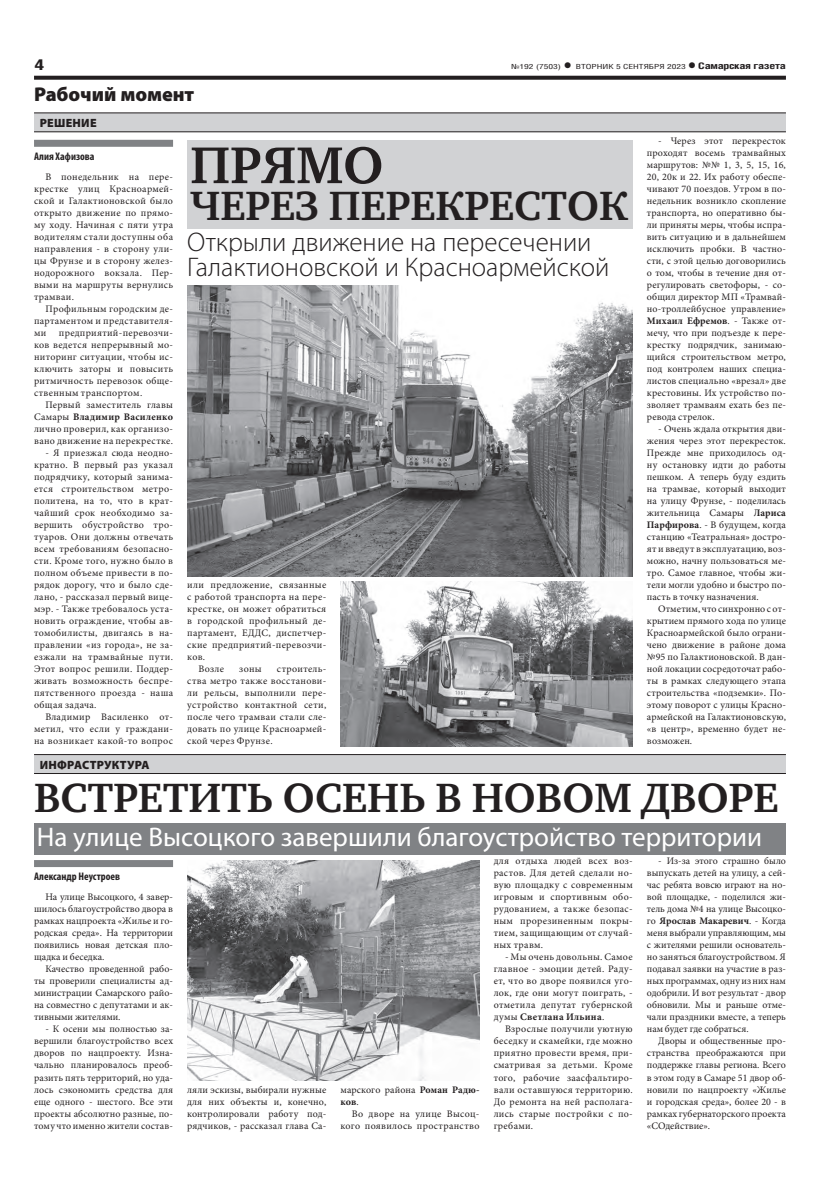
<style>
.page{position:relative;width:820px;height:1191px;background:#fff}
.page>*{position:absolute;margin:0;border:0;box-sizing:border-box;transform-origin:0 0}
.ЗАГОЛОВОК{font:700 53px "Charter C";color:#231f20}
.ЗАГОЛОВОК-2{font:700 42px "Charter C";color:#231f20}
.ПОДЗАГОЛОВОК{font:300 27px/25px "Myriad Pro";color:#231f20}
.ПОДЗАГОЛОВОК-2{font:27px "Myriad Pro";color:#fff}
.рубрика{font:900 20px "Myriad Pro";letter-spacing:-.005em;color:#231f20}
.t1{font:700 15px "Helios Cond";color:#231f20;scale:1.4 1}
.РУБРИКА{font:900 12px "Myriad Pro";letter-spacing:.02em;color:#231f20}
.АВТОР_чб{font:700 condensed 11px "Myriad Pro";color:#231f20}
.ОСНОВНОЙ{font:10px/12px "Minion Pro";letter-spacing:.025em;color:#231f20;text-align:justify}
.t2{font:700 9px "Helios Cond";letter-spacing:-.02em;color:#231f20;scale:1.4 1}
.t3{font:7px "Helios Cond";color:#231f20;scale:1.4 1}
.s1{font-weight:700;font-size:16px}
.s2{font-size:16px}
.s3{font-weight:700}
</style>
<div class="page">
<svg style="left:34px;top:76px;width:751px;height:4px;background:#322f2f"></svg>
<div style="left:187px;top:140px;width:445px;height:88px;background:#d1d2d4"></div>
<div style="left:34px;top:113px;width:751px;height:19px;background:#d1d2d4"></div>
<hr style="left:34px;top:113px;width:751px;height:1px;background:#231f20">
<hr style="left:34px;top:132px;width:751px;height:1px;background:#231f20">
<div style="left:34px;top:755px;width:751px;height:19px;background:#d1d2d4"></div>
<hr style="left:34px;top:754px;width:751px;height:1px;background:#231f20">
<hr style="left:34px;top:773px;width:751px;height:1px;background:#231f20">
<div style="left:34px;top:823px;width:751px;height:31px;background:#808285"></div>
<div style="left:34px;top:860px;width:139px;height:7px;background:#808285"></div>
<img style="left:187px;top:860px;width:292px;height:220px">
<img style="left:187px;top:286px;width:445px;height:291px">
<div style="left:34px;top:140px;width:139px;height:7px;background:#808285"></div>
<img style="left:340px;top:581px;width:292px;height:165px">
<p class="t1" style="left:34px;top:55px;width:9px">4</p>
<p class="t3" style="left:511px;top:63px;width:126px">№192 (7503) <span class="s1">•</span> ВТОРНИК 5 СЕНТЯБРЯ 2023</p>
<p class="t2" style="left:687px;top:61px;width:72px"><span class="s2">•</span> Самарская газета</p>
<p class="рубрика" style="left:34px;top:83px;width:162px">Рабочий момент</p>
<p class="РУБРИКА" style="left:40px;top:116px;width:58px">РЕШЕНИЕ</p>
<p class="АВТОР_чб" style="left:34px;top:150px;width:62px">Алия Хафизова</p>
<p class="ОСНОВНОЙ" style="left:34px;top:171px;width:140px;text-indent:11px">В понедельник на пере&shy;крестке улиц Красноармей&shy;ской и Галактионовской было открыто движение по прямо&shy;му ходу. Начиная с пяти утра водителям стали доступны оба направления - в сторону ули&shy;цы Фрунзе и в сторону желез&shy;нодорожного вокзала. Пер&shy;выми на маршруты вернулись трамваи.</p>
<p class="ОСНОВНОЙ" style="left:34px;top:303px;width:140px;text-indent:11px">Профильным городским де&shy;партаментом и представителя&shy;ми</p>
<p class="ОСНОВНОЙ" style="left:34px;top:327px;width:140px;text-indent:25px">предприятий-перевозчи&shy;ков ведется непрерывный мо&shy;ниторинг ситуации, чтобы ис&shy;ключить заторы и повысить ритмичность перевозок обще&shy;ственным транспортом.</p>
<p class="ОСНОВНОЙ" style="left:34px;top:399px;width:140px;text-indent:11px">Первый заместитель главы Самары <span class="s3">Владимир Василенко </span>лично проверил, как организо&shy;вано движение на перекрестке.</p>
<p class="ОСНОВНОЙ" style="left:34px;top:447px;width:140px;text-indent:11px">- Я приезжал сюда неодно&shy;кратно. В первый раз указал подрядчику, который занима&shy;ется строительством метро&shy;политена, на то, что в крат&shy;чайший срок необходимо за&shy;вершить обустройство тро&shy;туаров. Они должны отвечать всем требованиям безопасно&shy;сти. Кроме того, нужно было в полном объеме привести в по&shy;рядок дорогу, что и было сде&shy;лано, - рассказал первый вице&shy;мэр. - Также требовалось уста&shy;новить ограждение, чтобы ав&shy;томобилисты, двигаясь в на&shy;правлении «из города», не за&shy;езжали на трамвайные пути.<br>Этот вопрос решили. Поддер&shy;живать возможность беспре&shy;пятственного проезда - наша общая задача.</p>
<p class="ОСНОВНОЙ" style="left:34px;top:711px;width:140px;text-indent:11px">Владимир Василенко от&shy;метил, что если у граждани&shy;на возникает какой-то вопрос</p>
<p class="РУБРИКА" style="left:40px;top:758px;width:111px">ИНФРАСТРУКТУРА</p>
<p class="ЗАГОЛОВОК" style="left:190px;top:136px;width:195px">ПРЯМО</p>
<p class="ЗАГОЛОВОК-2" style="left:190px;top:183px;width:439px">ЧЕРЕЗ ПЕРЕКРЕСТОК</p>
<p class="ПОДЗАГОЛОВОК" style="left:187px;top:229px;width:423px">Открыли движение на пересечении<br>Галактионовской и Красноармейской</p>
<p class="ОСНОВНОЙ" style="left:187px;top:579px;width:140px">или предложение, связанные с работой транспорта на пере&shy;крестке, он может обратиться в городской профильный де&shy;партамент, ЕДДС, диспетчер&shy;ские предприятий-перевозчи&shy;ков.</p>
<p class="ОСНОВНОЙ" style="left:198px;top:663px;width:27px">Возле</p>
<p class="ОСНОВНОЙ" style="left:239px;top:663px;width:24px">зоны</p>
<p class="ОСНОВНОЙ" style="left:187px;top:663px;width:140px;text-indent:90px">строитель&shy;ства метро также восстанови&shy;ли рельсы, выполнили пере&shy;устройство контактной сети, после чего трамваи стали сле&shy;довать по улице Красноармей&shy;ской через Фрунзе.</p>
<p class="ОСНОВНОЙ" style="left:646px;top:135px;width:140px;text-indent:11px">- Через этот перекресток проходят восемь трамвайных маршрутов: №№ 1, 3, 5, 15, 16, 20, 20к и 22. Их работу обеспе&shy;чивают 70 поездов. Утром в по&shy;недельник возникло скопление транспорта, но оперативно бы&shy;ли приняты меры, чтобы испра&shy;вить ситуацию и в дальнейшем исключить пробки. В частно&shy;сти, с этой целью договорились о том, чтобы в течение дня от&shy;регулировать светофоры, - со&shy;общил директор МП «Трамвай&shy;но-троллейбусное управление» <span class="s3">Михаил Ефремов</span>. - Также от&shy;мечу, что при подъезде к пере&shy;крестку подрядчик, занимаю&shy;щийся строительством метро, под контролем наших специа&shy;листов специально «врезал» две крестовины. Их устройство по&shy;зволяет трамваям ехать без пе&shy;ревода стрелок.</p>
<p class="ОСНОВНОЙ" style="left:646px;top:423px;width:140px;text-indent:11px">- Очень ждала открытия дви&shy;жения через этот перекресток.<br>Прежде мне приходилось од&shy;ну остановку идти до работы пешком. А теперь буду ездить на трамвае, который выходит на улицу Фрунзе, - поделилась жительница Самары <span class="s3">Лариса Парфирова</span>. - В будущем, когда станцию «Театральная» достро&shy;ят и введут в эксплуатацию, воз&shy;можно, начну пользоваться ме&shy;тро. Самое главное, чтобы жи&shy;тели могли удобно и быстро по&shy;пасть в точку назначения.</p>
<p class="ОСНОВНОЙ" style="left:646px;top:603px;width:140px;text-indent:11px">Отметим, что синхронно с от&shy;крытием прямого хода по улице Красноармейской было ограни&shy;чено движение в районе дома №95 по Галактионовской. В дан&shy;ной локации сосредоточат рабо&shy;ты в рамках следующего этапа строительства «подземки». По&shy;этому поворот с улицы Красно&shy;армейской на Галактионовскую, «в центр», временно будет не&shy;возможен.</p>
<p class="ЗАГОЛОВОК-2" style="left:34px;top:774px;width:745px">ВСТРЕТИТЬ ОСЕНЬ В НОВОМ ДВОРЕ</p>
<p class="ПОДЗАГОЛОВОК-2" style="left:37px;top:820px;width:726px">На улице Высоцкого завершили благоустройство территории</p>
<p class="АВТОР_чб" style="left:34px;top:870px;width:87px">Александр Неустроев</p>
<p class="ОСНОВНОЙ" style="left:34px;top:891px;width:140px;text-indent:11px">На улице Высоцкого, 4 завер&shy;шилось благоустройство двора в рамках нацпроекта «Жилье и го&shy;родская среда». На территории появились новая детская пло&shy;щадка и беседка.</p>
<p class="ОСНОВНОЙ" style="left:34px;top:963px;width:140px;text-indent:11px">Качество проведенной рабо&shy;ты проверили специалисты ад&shy;министрации Самарского райо&shy;на совместно с депутатами и ак&shy;тивными жителями.</p>
<p class="ОСНОВНОЙ" style="left:34px;top:1023px;width:140px;text-indent:11px">- К осени мы полностью за&shy;вершили благоустройство всех дворов по нацпроекту. Изна&shy;чально планировалось преоб&shy;разить пять территорий, но уда&shy;лось сэкономить средства для еще одного - шестого. Все эти проекты абсолютно разные, по&shy;тому что именно жители состав-</p>
<p class="ОСНОВНОЙ" style="left:646px;top:855px;width:140px;text-indent:11px">- Из-за этого страшно было выпускать детей на улицу, а сей&shy;час ребята вовсю играют на но&shy;вой площадке, - поделился жи&shy;тель дома №4 на улице Высоцко&shy;го <span class="s3">Ярослав Макаревич</span>. - Когда меня выбрали управляющим, мы с жителями решили основатель&shy;но заняться благоустройством. Я подавал заявки на участие в раз&shy;ных программах, одну из них нам одобрили. И вот результат - двор обновили. Мы и раньше отме&shy;чали праздники вместе, а теперь нам будет где собраться.</p>
<p class="ОСНОВНОЙ" style="left:646px;top:1035px;width:140px;text-indent:11px">Дворы и общественные про&shy;странства преображаются при поддержке главы региона. Всего в этом году в Самаре 51 двор об&shy;новили по нацпроекту «Жилье и городская среда», более 20 - в рамках губернаторского проекта «СОдействие».</p>
<p class="ОСНОВНОЙ" style="left:493px;top:855px;width:140px">для отдыха людей всех воз&shy;растов. Для детей сделали но&shy;вую площадку с современным игровым и спортивным обо&shy;рудованием, а также безопас&shy;ным прорезиненным покры&shy;тием, защищающим от случай&shy;ных травм.</p>
<p class="ОСНОВНОЙ" style="left:493px;top:951px;width:140px;text-indent:11px">- Мы очень довольны. Самое главное - эмоции детей. Раду&shy;ет, что во дворе появился уго&shy;лок, где они могут поиграть, - отметила депутат губернской думы <span class="s3">Светлана Ильина</span>.</p>
<p class="ОСНОВНОЙ" style="left:493px;top:1023px;width:140px;text-indent:11px">Взрослые получили уютную беседку и скамейки, где можно приятно провести время, при&shy;сматривая за детьми. Кроме того, рабочие заасфальтиро&shy;вали оставшуюся территорию.<br>До ремонта на ней располага&shy;лись старые постройки с по&shy;гребами.</p>
<p class="ОСНОВНОЙ" style="left:187px;top:1083px;width:140px">ляли эскизы, выбирали нужные для них объекты и, конечно, контролировали работу под&shy;рядчиков, - рассказал глава Са-</p>
<p class="ОСНОВНОЙ" style="left:340px;top:1083px;width:140px">марского района <span class="s3">Роман Радю&shy;ков</span>.</p>
<p class="ОСНОВНОЙ" style="left:340px;top:1107px;width:140px;text-align:right">Во дворе на улице Высоц&shy;кого появилось пространство</p>
</div>
